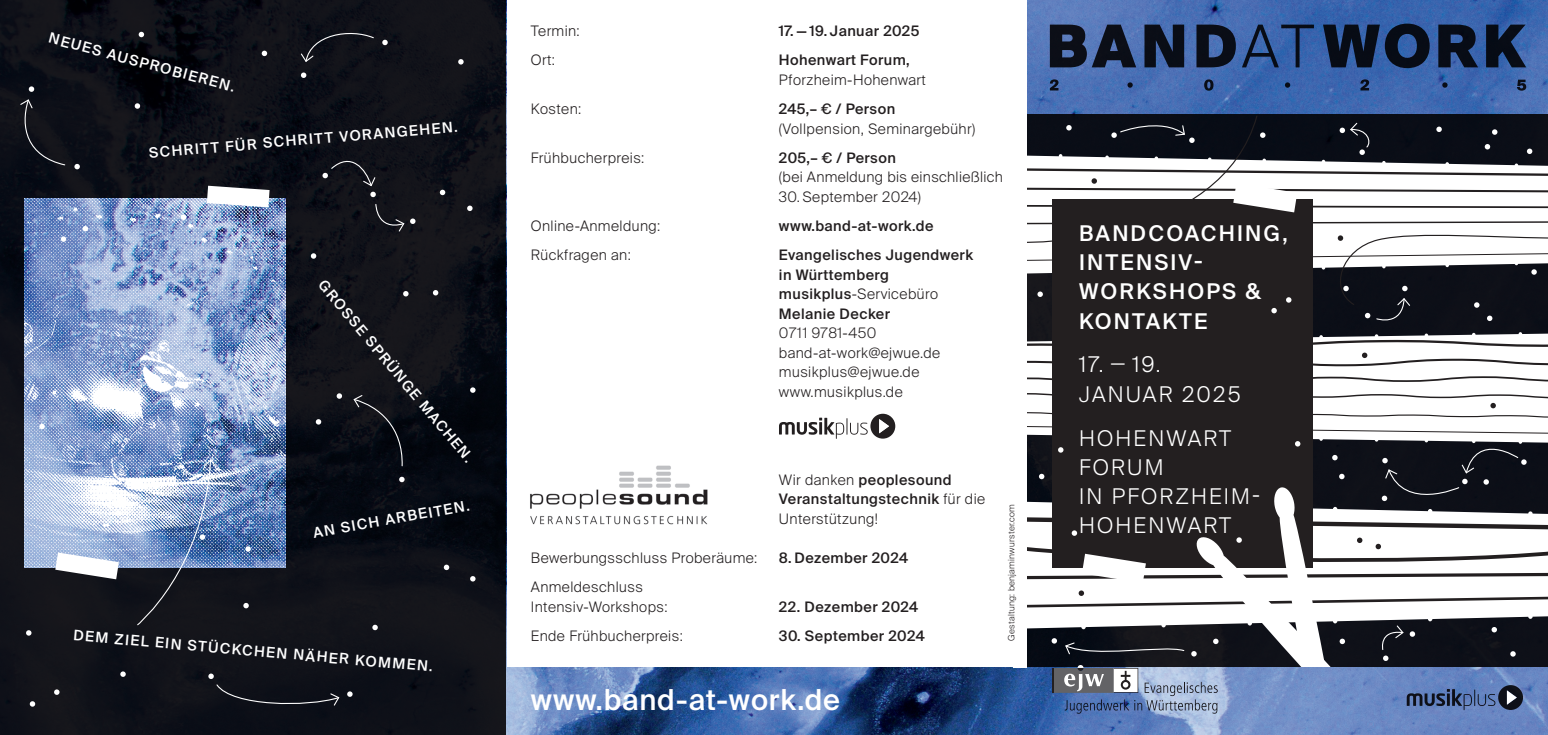
<style>
.page{position:relative;width:1548px;height:735px;background:#fff}
.page>*{position:absolute;margin:0;border:0;box-sizing:border-box;transform-origin:0 0}
.t1{font:500 28.88px "Suisse Intl";letter-spacing:.03em;color:#fff}
.t2{font:300 21.7px/29.2px "Suisse Intl";letter-spacing:.1em;color:#fff}
.t3{font:500 21.7px/29.2px "Suisse Intl";letter-spacing:.1em;color:#fff}
.t4{font:500 14.53px "Suisse Intl";color:#fff}
.t5{font:300 14.35px/19.4px "Suisse Intl";letter-spacing:.03em;color:#231f20}
.t6{font:500 14.35px/19.4px "Suisse Intl";letter-spacing:.03em;color:#231f20}
.t7{font:500 14.35px "Suisse Intl";color:#fff}
.t8{font:300 8.75px "Suisse Intl";letter-spacing:.03em;color:#231f20}
.s1{font-weight:500}
.s2{font-weight:300}
</style>
<div class="page">
<img style="left:1027px;top:0;width:521px;height:114px">
<div style="left:1027px;top:114px;width:521px;height:553px;background:#0c0f17"></div>
<div style="left:0;top:0;width:506px;height:734px;background:linear-gradient(to right,#10121a,#0d0f16)"></div>
<img style="left:25px;top:198px;width:260px;height:369px">
<svg style="left:207px;top:186px;width:63px;height:21px"></svg>
<svg style="left:55px;top:552px;width:64px;height:27px"></svg>
<svg style="left:1027px;top:332px;width:521px;height:93px;background:#e0e1e2"></svg>
<div style="left:1052px;top:199px;width:260px;height:368px;background:#231f20"></div>
<svg style="left:1027px;top:375px;width:521px;height:8px"></svg>
<svg style="left:1027px;top:114px;width:521px;height:192px"></svg>
<img style="left:506px;top:667px;width:515px;height:67px">
<svg style="left:779px;top:413px;width:116px;height:25px"></svg>
<svg style="left:1066px;top:125px;width:5px;height:5px"></svg>
<svg style="left:1343px;top:285px;width:6px;height:6px"></svg>
<svg style="left:1271px;top:308px;width:6px;height:5px"></svg>
<svg style="left:1286px;top:297px;width:5px;height:5px"></svg>
<svg style="left:1402px;top:285px;width:5px;height:6px"></svg>
<svg style="left:1487px;top:315px;width:5px;height:6px"></svg>
<svg style="left:1027px;top:339px;width:521px;height:29px"></svg>
<svg style="left:1027px;top:392px;width:521px;height:26px"></svg>
<svg style="left:1338px;top:235px;width:5px;height:6px"></svg>
<svg style="left:1037px;top:291px;width:6px;height:6px"></svg>
<svg style="left:1474px;top:302px;width:5px;height:5px"></svg>
<svg style="left:1531px;top:269px;width:6px;height:5px"></svg>
<svg style="left:1436px;top:126px;width:6px;height:6px"></svg>
<svg style="left:1260px;top:132px;width:5px;height:6px"></svg>
<svg style="left:1527px;top:148px;width:5px;height:6px"></svg>
<svg style="left:1492px;top:129px;width:5px;height:6px"></svg>
<svg style="left:1484px;top:144px;width:6px;height:5px"></svg>
<svg style="left:1111px;top:117px;width:84px;height:26px"></svg>
<svg style="left:1365px;top:297px;width:46px;height:24px"></svg>
<svg style="left:1339px;top:122px;width:33px;height:33px"></svg>
<svg style="left:440px;top:189px;width:5px;height:6px"></svg>
<svg style="left:29px;top:86px;width:5px;height:6px"></svg>
<svg style="left:382px;top:39px;width:6px;height:6px"></svg>
<svg style="left:301px;top:72px;width:6px;height:6px"></svg>
<svg style="left:261px;top:50px;width:6px;height:6px"></svg>
<svg style="left:138px;top:32px;width:6px;height:5px"></svg>
<svg style="left:311px;top:253px;width:5px;height:6px"></svg>
<svg style="left:467px;top:205px;width:6px;height:6px"></svg>
<svg style="left:82px;top:225px;width:6px;height:6px"></svg>
<svg style="left:61px;top:236px;width:5px;height:6px"></svg>
<svg style="left:74px;top:163px;width:6px;height:6px"></svg>
<svg style="left:134px;top:103px;width:6px;height:6px"></svg>
<svg style="left:458px;top:59px;width:6px;height:6px"></svg>
<svg style="left:433px;top:289px;width:5px;height:6px"></svg>
<svg style="left:403px;top:290px;width:6px;height:6px"></svg>
<svg style="left:316px;top:418px;width:5px;height:6px"></svg>
<svg style="left:336px;top:393px;width:6px;height:6px"></svg>
<svg style="left:372px;top:624px;width:6px;height:6px"></svg>
<svg style="left:444px;top:564px;width:5px;height:6px"></svg>
<svg style="left:470px;top:575px;width:6px;height:6px"></svg>
<svg style="left:470px;top:387px;width:6px;height:6px"></svg>
<svg style="left:181px;top:214px;width:5px;height:6px"></svg>
<svg style="left:245px;top:545px;width:6px;height:6px"></svg>
<svg style="left:399px;top:476px;width:6px;height:6px"></svg>
<svg style="left:243px;top:602px;width:6px;height:6px"></svg>
<svg style="left:39px;top:423px;width:6px;height:6px"></svg>
<svg style="left:347px;top:690px;width:6px;height:6px"></svg>
<svg style="left:26px;top:629px;width:6px;height:6px"></svg>
<svg style="left:30px;top:700px;width:5px;height:6px"></svg>
<svg style="left:120px;top:670px;width:6px;height:6px"></svg>
<svg style="left:54px;top:688px;width:6px;height:6px"></svg>
<svg style="left:375px;top:203px;width:41px;height:29px"></svg>
<svg style="left:322px;top:151px;width:54px;height:46px;background:#1b1c23"></svg>
<svg style="left:353px;top:394px;width:50px;height:72px;background:#12141c"></svg>
<svg style="left:208px;top:673px;width:132px;height:33px;background:#171921"></svg>
<svg style="left:300px;top:28px;width:75px;height:35px;background:#181921"></svg>
<svg style="left:19px;top:98px;width:47px;height:68px;background:#171820"></svg>
<svg style="left:137px;top:458px;width:81px;height:167px;background:#637490"></svg>
<svg style="left:1027px;top:167px;width:521px;height:45px;background:#cbcaca"></svg>
<svg style="left:1021px;top:425px;width:527px;height:309px"></svg>
<img style="left:530px;top:465px;width:178px;height:60px">
<svg style="left:1242px;top:25px;width:72px;height:42px;background:#2f528d"></svg>
<svg style="left:1050px;top:25px;width:86px;height:42px;background:#25334f"></svg>
<svg style="left:1144px;top:25px;width:40px;height:42px;background:#172238"></svg>
<svg style="left:1196px;top:25px;width:40px;height:42px;background:#1b2843"></svg>
<svg style="left:1323px;top:24px;width:106px;height:44px;background:#192d4f"></svg>
<svg style="left:1438px;top:25px;width:40px;height:42px;background:#15233e"></svg>
<svg style="left:1486px;top:25px;width:40px;height:42px;background:#172947"></svg>
<svg style="left:1127px;top:82px;width:6px;height:6px"></svg>
<svg style="left:1285px;top:82px;width:5px;height:6px"></svg>
<svg style="left:1442px;top:82px;width:5px;height:6px"></svg>
<svg style="left:1050px;top:79px;width:8px;height:11px"></svg>
<svg style="left:1204px;top:79px;width:9px;height:12px"></svg>
<svg style="left:1360px;top:79px;width:9px;height:11px"></svg>
<svg style="left:1517px;top:80px;width:9px;height:11px"></svg>
<p class="t4" style="left:51px;top:29px;width:193px;rotate:15deg">NEUES AUSPROBIEREN.</p>
<p class="t7" style="left:148px;top:145px;width:311px;rotate:-5deg">SCHRITT FÜR SCHRITT VORANGEHEN.</p>
<p class="t4" style="left:328px;top:276px;width:234px;rotate:50deg">GROSSE SPRÜNGE MACHEN.</p>
<p class="t4" style="left:312px;top:524px;width:160px;rotate:-10deg">AN SICH ARBEITEN.</p>
<p class="t7" style="left:74px;top:626px;width:362px;rotate:5deg">DEM ZIEL EIN STÜCKCHEN NÄHER KOMMEN.</p>
<p class="t5" style="left:531px;top:21px;width:50px">Termin:</p>
<p class="t5" style="left:531px;top:51px;width:26px">Ort:</p>
<p class="t5" style="left:531px;top:99px;width:52px">Kosten:</p>
<p class="t5" style="left:531px;top:148px;width:115px">Frühbucherpreis:</p>
<p class="t5" style="left:531px;top:216px;width:131px">Online-Anmeldung:</p>
<p class="t5" style="left:531px;top:245px;width:101px">Rückfragen an:</p>
<p class="t6" style="left:779px;top:21px;width:142px">17. — 19. Januar 2025</p>
<p class="t6" style="left:779px;top:51px;width:132px">Hohenwart Forum,</p>
<p class="t5" style="left:779px;top:70px;width:148px">Pforzheim-Hohenwart</p>
<p class="t6" style="left:779px;top:99px;width:118px">245,– € / Person</p>
<p class="t5" style="left:779px;top:119px;width:198px">(Vollpension, Seminargebühr)</p>
<p class="t6" style="left:779px;top:148px;width:118px">205,– € / Person</p>
<p class="t5" style="left:779px;top:167px;width:225px">(bei Anmeldung bis einschließlich</p>
<p class="t5" style="left:779px;top:187px;width:144px">30. September 2024)</p>
<p class="t6" style="left:779px;top:216px;width:156px">www.band-at-work.de</p>
<p class="t6" style="left:779px;top:245px;width:196px">Evangelisches Jugendwerk in Württemberg</p>
<p class="t5" style="left:779px;top:284px;width:160px"><span class="s1">musikplus</span>-Servicebüro</p>
<p class="t6" style="left:779px;top:304px;width:113px">Melanie Decker</p>
<p class="t5" style="left:779px;top:323px;width:99px">0711 9781-450</p>
<p class="t5" style="left:779px;top:343px;width:163px">band-at-work@ejwue.de musikplus@ejwue.de</p>
<p class="t5" style="left:779px;top:382px;width:125px">www.musikplus.de</p>
<p class="t5" style="left:531px;top:548px;width:228px">Bewerbungsschluss Proberäume:</p>
<p class="t5" style="left:531px;top:577px;width:138px">Anmeldeschluss<br>Intensiv-Workshops:</p>
<p class="t5" style="left:531px;top:626px;width:153px">Ende Frühbucherpreis:</p>
<p class="t6" style="left:779px;top:470px;width:208px"><span class="s2">Wir danken</span> peoplesound<br>Veranstaltungstechnik <span class="s2">für die<br>Unterstützung!</span></p>
<p class="t6" style="left:779px;top:548px;width:130px">8. Dezember 2024</p>
<p class="t6" style="left:779px;top:596px;width:141px">22. Dezember 2024</p>
<p class="t6" style="left:779px;top:626px;width:147px">30. September 2024</p>
<p class="t8" style="left:1006px;top:640px;width:138px;rotate:-90deg">Gestaltung: benjaminwurster.com</p>
<p class="t1" style="left:531px;top:683px;width:311px">www.band-at-work.de</p>
<p class="t3" style="left:1079px;top:218px;width:210px">BANDCOACHING,</p>
<p class="t3" style="left:1079px;top:248px;width:183px">INTENSIV-<br>WORKSHOPS &amp;<br>KONTAKTE</p>
<p class="t2" style="left:1079px;top:350px;width:83px">17. — 19.</p>
<p class="t2" style="left:1079px;top:379px;width:163px">JANUAR 2025</p>
<p class="t2" style="left:1079px;top:423px;width:154px">HOHENWART<br>FORUM</p>
<p class="t2" style="left:1079px;top:482px;width:182px">IN PFORZHEIM-<br>HOHENWART</p>
</div>
